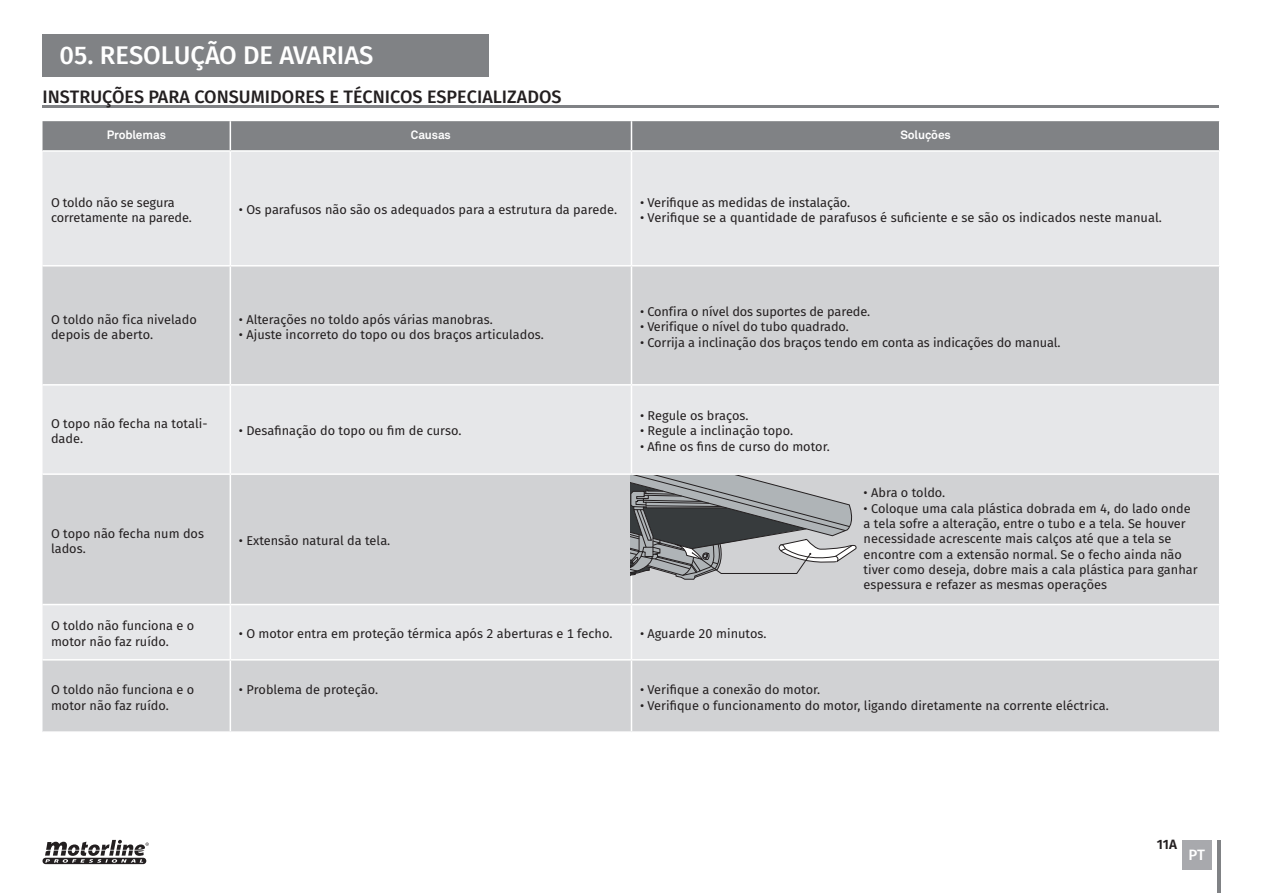
<style>
.page{position:relative;width:1263px;height:893px;background:#fff}
.page>*{position:absolute;margin:0;border:0;box-sizing:border-box;transform-origin:0 0}
.t1{font:500 25.5px "Fira Sans";color:#fff}
.t2{font:500 18px "Fira Sans";color:#231f20}
.t3{font:500 15px "Fira Sans";color:#fff}
.t4{font:600 13.5px "Fira Sans";color:#231f20}
.Paragraph_Style_2{font:12.75px/15.3px "Fira Sans";color:#231f20}
.Paragraph_Style_2-2{font:700 12px "Akkurat Pro";letter-spacing:-.01em;color:#fff}
</style>
<div class="page">
<div style="left:43px;top:34px;width:446px;height:43px;background:#808285"></div>
<hr style="left:43px;top:105px;width:1176px;height:3px;background:#808285">
<div style="left:1182px;top:840px;width:29px;height:29px;background:#a8a9ad"></div>
<hr style="left:1217px;top:840px;width:3px;height:53px;background:#808285">
<svg style="left:43px;top:840px;width:106px;height:24px"></svg>
<div style="left:43px;top:152px;width:1176px;height:113px;background:#e6e7e9"></div>
<svg style="left:43px;top:266px;width:1176px;height:465px;background:#d7d8da"></svg>
<div style="left:43px;top:121px;width:1177px;height:29px;background:#808285"></div>
<hr style="left:230px;top:152px;width:1px;height:113px;background:#fff">
<hr style="left:631px;top:152px;width:1px;height:113px;background:#fff">
<hr style="left:230px;top:266px;width:1px;height:118px;background:#fff">
<hr style="left:631px;top:266px;width:1px;height:118px;background:#fff">
<hr style="left:43px;top:384px;width:187px;height:2px;background:#fff">
<hr style="left:230px;top:384px;width:401px;height:2px;background:#fff">
<hr style="left:230px;top:386px;width:1px;height:87px;background:#fff">
<hr style="left:631px;top:384px;width:589px;height:2px;background:#fff">
<hr style="left:631px;top:386px;width:1px;height:87px;background:#fff">
<hr style="left:43px;top:473px;width:187px;height:2px;background:#fff">
<hr style="left:230px;top:473px;width:401px;height:2px;background:#fff">
<hr style="left:230px;top:475px;width:1px;height:129px;background:#fff">
<hr style="left:631px;top:473px;width:589px;height:2px;background:#fff">
<hr style="left:631px;top:475px;width:1px;height:129px;background:#fff">
<hr style="left:43px;top:604px;width:187px;height:1px;background:#fff">
<hr style="left:230px;top:604px;width:401px;height:1px;background:#fff">
<hr style="left:230px;top:605px;width:1px;height:54px;background:#fff">
<hr style="left:631px;top:604px;width:589px;height:1px;background:#fff">
<hr style="left:631px;top:605px;width:1px;height:54px;background:#fff">
<hr style="left:43px;top:659px;width:187px;height:2px;background:#fff">
<hr style="left:230px;top:659px;width:401px;height:2px;background:#fff">
<hr style="left:230px;top:661px;width:1px;height:70px;background:#fff">
<hr style="left:631px;top:659px;width:589px;height:2px;background:#fff">
<hr style="left:631px;top:661px;width:1px;height:70px;background:#fff">
<svg style="left:631px;top:475px;width:225px;height:104px;background:#959799"></svg>
<p class="t1" style="left:60px;top:35px;width:316px">05. RESOLUÇÃO DE AVARIAS</p>
<p class="t2" style="left:43px;top:83px;width:520px">INSTRUÇÕES PARA CONSUMIDORES E TÉCNICOS ESPECIALIZADOS</p>
<p class="Paragraph_Style_2-2" style="left:107px;top:127px;width:60px">Problemas</p>
<p class="Paragraph_Style_2-2" style="left:411px;top:127px;width:41px">Causas</p>
<p class="Paragraph_Style_2-2" style="left:900px;top:127px;width:52px">Soluções</p>
<p class="Paragraph_Style_2" style="left:51px;top:194px;width:142px">O toldo não se segura corretamente na parede.</p>
<p class="Paragraph_Style_2" style="left:239px;top:202px;width:380px">• Os parafusos não são os adequados para a estrutura da parede.</p>
<p class="Paragraph_Style_2" style="left:640px;top:194px;width:212px">• Verifique as medidas de instalação.</p>
<p class="Paragraph_Style_2" style="left:640px;top:210px;width:523px">• Verifique se a quantidade de parafusos é suficiente e se são os indicados neste manual.</p>
<p class="Paragraph_Style_2" style="left:51px;top:311px;width:147px">O toldo não fica nivelado depois de aberto.</p>
<p class="Paragraph_Style_2" style="left:239px;top:311px;width:255px">• Alterações no toldo após várias manobras.</p>
<p class="Paragraph_Style_2" style="left:239px;top:326px;width:307px">• Ajuste incorreto do topo ou dos braços articulados.</p>
<p class="Paragraph_Style_2" style="left:51px;top:415px;width:158px">O topo não fecha na totali&shy;dade.</p>
<p class="Paragraph_Style_2" style="left:239px;top:423px;width:224px">• Desafinação do topo ou fim de curso.</p>
<p class="Paragraph_Style_2" style="left:51px;top:525px;width:155px">O topo não fecha num dos lados.</p>
<p class="Paragraph_Style_2" style="left:239px;top:533px;width:153px">• Extensão natural da tela.</p>
<p class="Paragraph_Style_2" style="left:640px;top:303px;width:232px">• Confira o nível dos suportes de parede.</p>
<p class="Paragraph_Style_2" style="left:640px;top:319px;width:210px">• Verifique o nível do tubo quadrado.</p>
<p class="Paragraph_Style_2" style="left:640px;top:334px;width:422px">• Corrija a inclinação dos braços tendo em conta as indicações do manual.</p>
<p class="Paragraph_Style_2" style="left:640px;top:408px;width:110px">• Regule os braços.</p>
<p class="Paragraph_Style_2" style="left:640px;top:423px;width:155px">• Regule a inclinação topo.</p>
<p class="Paragraph_Style_2" style="left:640px;top:438px;width:191px">• Afine os fins de curso do motor.</p>
<p class="Paragraph_Style_2" style="left:864px;top:485px;width:83px">• Abra o toldo.</p>
<p class="Paragraph_Style_2" style="left:864px;top:500px;width:336px">• Coloque uma cala plástica dobrada em 4, do lado onde a tela sofre a alteração, entre o tubo e a tela. Se houver necessidade acrescente mais calços até que a tela se encontre com a extensão normal. Se o fecho ainda não tiver como deseja, dobre mais a cala plástica para ganhar espessura e refazer as mesmas operações</p>
<p class="Paragraph_Style_2" style="left:51px;top:618px;width:145px">O toldo não funciona e o motor não faz ruído.</p>
<p class="Paragraph_Style_2" style="left:239px;top:626px;width:375px">• O motor entra em proteção térmica após 2 aberturas e 1 fecho.</p>
<p class="Paragraph_Style_2" style="left:640px;top:626px;width:128px">• Aguarde 20 minutos.</p>
<p class="Paragraph_Style_2" style="left:51px;top:682px;width:145px">O toldo não funciona e o motor não faz ruído.</p>
<p class="Paragraph_Style_2" style="left:239px;top:682px;width:141px">• Problema de proteção.</p>
<p class="Paragraph_Style_2" style="left:640px;top:682px;width:182px">• Verifique a conexão do motor.</p>
<p class="Paragraph_Style_2" style="left:640px;top:697px;width:470px">• Verifique o funcionamento do motor, ligando diretamente na corrente eléctrica.</p>
<p class="t4" style="left:1157px;top:833px;width:22px">11A</p>
<p class="t3" style="left:1188px;top:842px;width:18px">PT</p>
</div>
